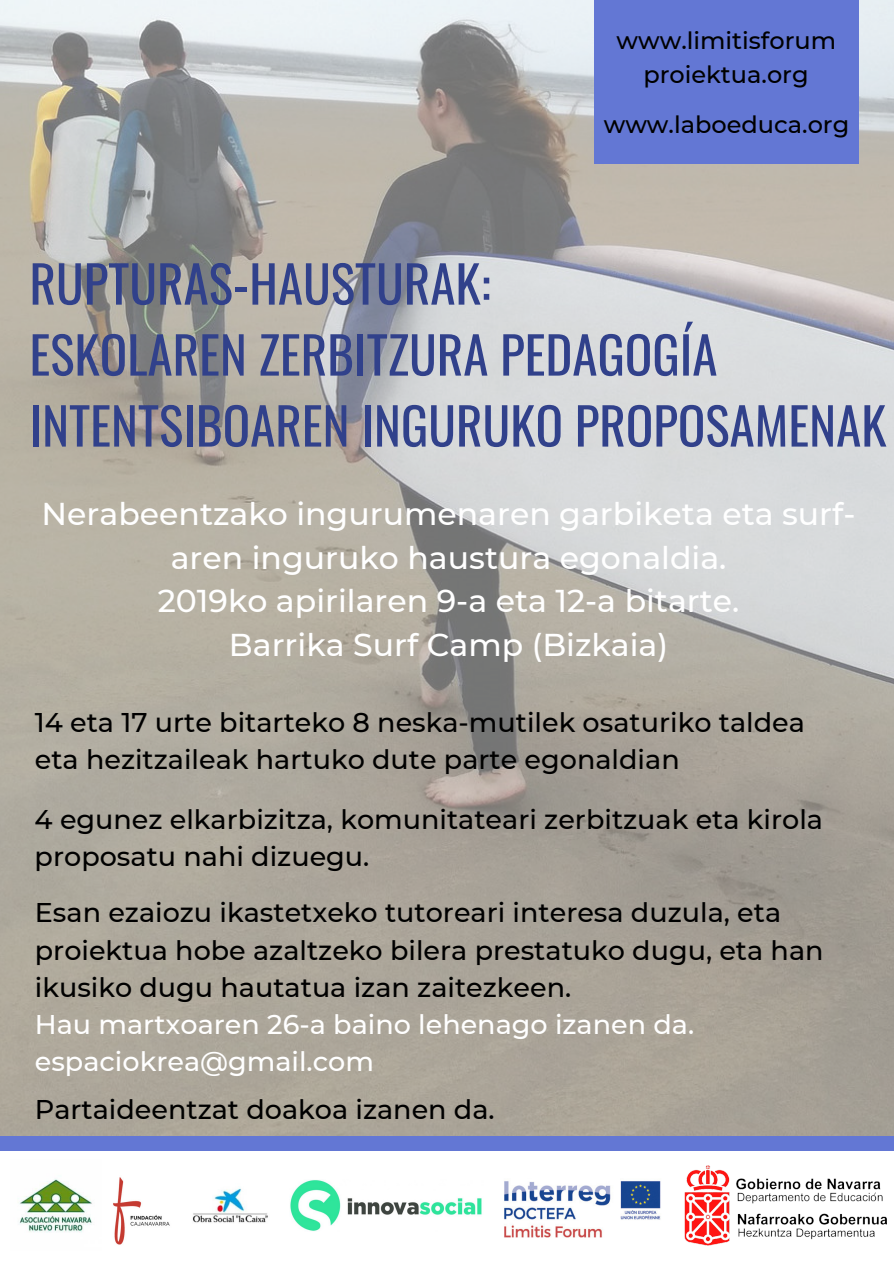
<style>
.page{position:relative;width:894px;height:1264px;background:#fff}
.page>*{position:absolute;margin:0;border:0;box-sizing:border-box;transform-origin:0 0}
.t1{font:51px/70.9px "Oswald";color:#31418b}
.t2{font:500 31.5px/44px "Montserrat";color:#fff;text-align:center}
.t3{font:500 27px/37.2px "Montserrat";color:#000}
.t4{font:500 27px/37.2px "Montserrat";color:#fff}
.t5{font:500 24px/33.5px "Montserrat";color:#000;text-align:center}
</style>
<div class="page">
<img style="left:0;top:0;width:893px;height:1135px">
<svg style="left:0;top:1150px;width:893px;height:96px"></svg>
<div style="left:594px;top:0;width:264px;height:163px;background:#6377d4"></div>
<div style="left:0;top:1135px;width:893px;height:15px;background:#6377d4"></div>
<img style="left:497px;top:1178px;width:170px;height:61px">
<img style="left:11px;top:1159px;width:91px;height:87px">
<img style="left:103px;top:1169px;width:77px;height:76px">
<img style="left:189px;top:1170px;width:80px;height:75px">
<img style="left:289px;top:1179px;width:195px;height:52px">
<img style="left:684px;top:1165px;width:202px;height:80px">
<p class="t5" style="left:616px;top:24px;width:221px">www.limitisforum proiektua.org</p>
<p class="t5" style="left:603px;top:107px;width:247px">www.laboeduca.org</p>
<h1 class="t1" style="left:29px;top:246px;width:858px">RUPTURAS-HAUSTURAK:<br>ESKOLAREN ZERBITZURA PEDAGOGÍA<br>INTENTSIBOAREN INGURUKO PROPOSAMENAK</h1>
<p class="t2" style="left:42px;top:491px;width:815px">Nerabeentzako ingurumenaren garbiketa eta surf&shy;aren inguruko haustura egonaldia.<br>2019ko apirilaren 9-a eta 12-a bitarte.<br>Barrika Surf Camp (Bizkaia)</p>
<p class="t3" style="left:35px;top:703px;width:771px">14 eta 17 urte bitarteko 8 neska-mutilek osaturiko taldea eta hezitzaileak hartuko dute parte egonaldian</p>
<p class="t3" style="left:35px;top:801px;width:789px">4 egunez elkarbizitza, komunitateari zerbitzuak eta kirola proposatu nahi dizuegu.</p>
<p class="t3" style="left:35px;top:894px;width:790px">Esan ezaiozu ikastetxeko tutoreari interesa duzula, eta proiektua hobe azaltzeko bilera prestatuko dugu, eta han ikusiko dugu hautatua izan zaitezkeen.</p>
<p class="t4" style="left:35px;top:1005px;width:660px">Hau martxoaren 26-a baino lehenago izanen da. espaciokrea@gmail.com</p>
<p class="t3" style="left:35px;top:1090px;width:461px">Partaideentzat doakoa izanen da.</p>
</div>
